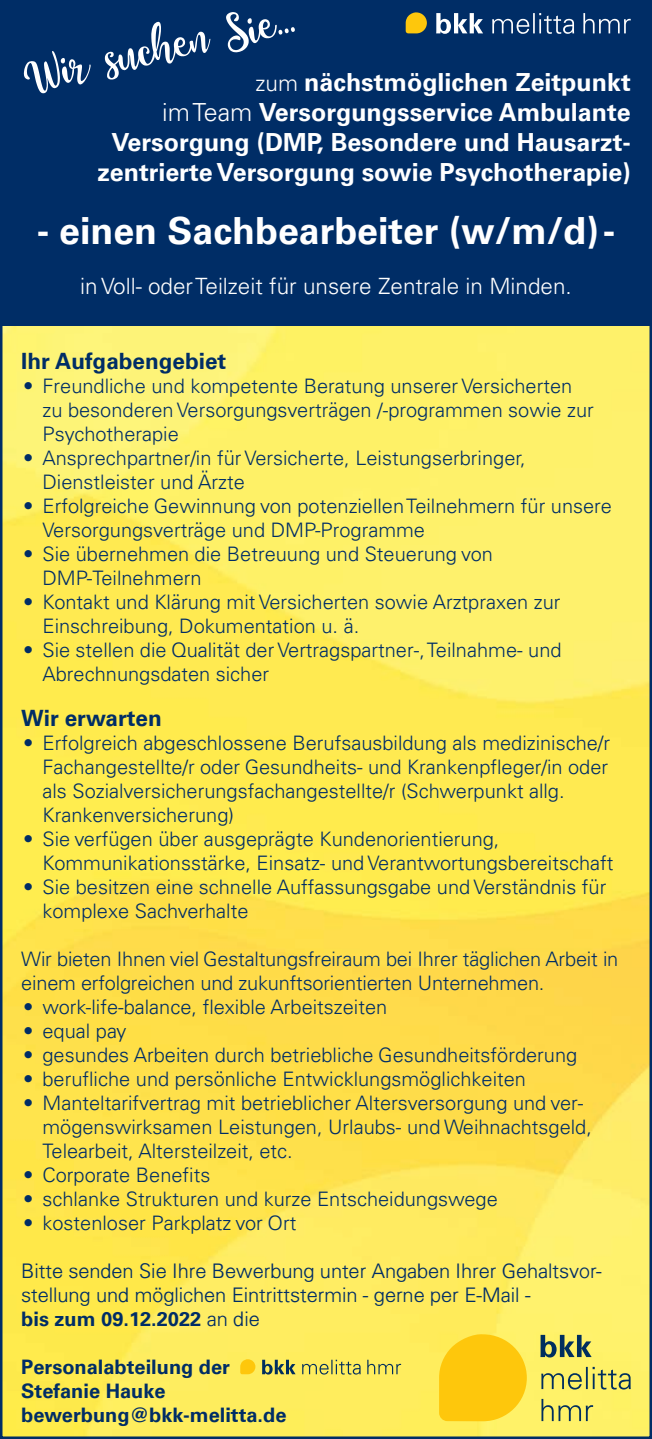
<style>
.page{position:relative;width:652px;height:1439px;background:#fff}
.page>*{position:absolute;margin:0;border:0;box-sizing:border-box;transform-origin:0 0}
.t1{font:60px "Honey Butter";color:#fff}
.t2{font:700 37.5px "Univers";color:#fff}
.t3{font:700 25px/30px "Univers";color:#fff;text-align:right}
.t4{font:300 22.5px "Univers";color:#fff}
.t5{font:700 22.5px "Univers";color:#002d66}
.t6{font:300 20px/24px "Univers";color:#002d66}
.t7{font:300 20px/24px "Univers";color:#002d66}
.t8{font:700 20px/24px "Univers";color:#002d66;text-align:justify}
.s1{font-weight:300;font-size:22.5px}
.s2{font-weight:300}
.s3{font-weight:700}
</style>
<div class="page">
<img style="left:3px;top:326px;width:646px;height:1110px">
<div style="left:0;top:0;width:652px;height:326px;background:#002d66"></div>
<svg style="left:262px;top:1359px;width:139px;height:15px;background:#bebc5d"></svg>
<svg style="left:240px;top:1359px;width:15px;height:15px"></svg>
<svg style="left:436px;top:13px;width:195px;height:21px"></svg>
<svg style="left:406px;top:12px;width:21px;height:21px"></svg>
<svg style="left:541px;top:1399px;width:52px;height:22px"></svg>
<svg style="left:541px;top:1366px;width:90px;height:23px;background:#c5c564"></svg>
<svg style="left:540px;top:1334px;width:52px;height:23px"></svg>
<svg style="left:439px;top:1334px;width:88px;height:87px;background:#fecd1a"></svg>
<h1 class="t1" style="left:15px;top:34px;width:276px;rotate:-12deg">Wir suchen Sie .</h1>
<p class="t3" style="left:97px;top:67px;width:535px"><span class="s1">zum</span> nächstmöglichen Zeitpunkt<br><span class="s2">im Team</span> Versorgungsservice Ambulante Versorgung (DMP, Besondere und Hausarzt&shy;zentrierte Versorgung sowie Psychotherapie)</p>
<h2 class="t2" style="left:37px;top:208px;width:580px">- einen Sachbearbeiter (w/m/d) -</h2>
<p class="t4" style="left:80px;top:272px;width:493px">in Voll- oder Teilzeit für unsere Zentrale in Minden.</p>
<p class="t5" style="left:21px;top:347px;width:207px">Ihr Aufgabengebiet</p>
<p class="t6" style="left:43px;top:373px;width:571px">Freundliche und kompetente Beratung unserer Versicherten<br>zu besonderen Versorgungsverträgen /-programmen sowie zur Psychotherapie<br>Ansprechpartner/in für Versicherte, Leistungserbringer, Dienstleister und Ärzte<br>Erfolgreiche Gewinnung von potenziellen Teilnehmern für unsere Versorgungsverträge und DMP-Programme<br>Sie übernehmen die Betreuung und Steuerung von DMP-Teilnehmern<br>Kontakt und Klärung mit Versicherten sowie Arztpraxen zur Einschreibung, Dokumentation u. ä.<br>Sie stellen die Qualität der Vertragspartner-, Teilnahme- und Abrechnungsdaten sicher</p>
<p class="t5" style="left:21px;top:704px;width:142px">Wir erwarten</p>
<p class="t6" style="left:43px;top:730px;width:572px">Erfolgreich abgeschlossene Berufsausbildung als medizinische/r Fachangestellte/r oder Gesundheits- und Krankenpfleger/in oder als Sozialversicherungsfachangestellte/r (Schwerpunkt allg.<br>Krankenversicherung)<br>Sie verfügen über ausgeprägte Kundenorientierung, Kommunikationsstärke, Einsatz- und Verantwortungsbereitschaft Sie besitzen eine schnelle Auffassungsgabe und Verständnis für komplexe Sachverhalte</p>
<p class="t6" style="left:21px;top:946px;width:599px">Wir bieten Ihnen viel Gestaltungsfreiraum bei Ihrer täglichen Arbeit in</p>
<p class="t6" style="left:21px;top:970px;width:525px">einem erfolgreichen und zukunftsorientierten Unternehmen.</p>
<p class="t6" style="left:43px;top:994px;width:346px">work-life-balance, flexible Arbeitszeiten</p>
<p class="t6" style="left:43px;top:1018px;width:86px">equal pay</p>
<p class="t6" style="left:43px;top:1042px;width:536px">gesundes Arbeiten durch betriebliche Gesundheitsförderung</p>
<p class="t6" style="left:43px;top:1066px;width:485px">berufliche und persönliche Entwicklungsmöglichkeiten</p>
<p class="t6" style="left:43px;top:1090px;width:542px">Manteltarifvertrag mit betrieblicher Altersversorgung und ver-</p>
<p class="t6" style="left:43px;top:1114px;width:551px">mögenswirksamen Leistungen, Urlaubs- und Weihnachtsgeld,</p>
<p class="t6" style="left:43px;top:1138px;width:252px">Telearbeit, Altersteilzeit, etc.</p>
<p class="t6" style="left:43px;top:1162px;width:169px">Corporate Benefits</p>
<p class="t6" style="left:43px;top:1186px;width:457px">schlanke Strukturen und kurze Entscheidungswege</p>
<p class="t6" style="left:43px;top:1210px;width:255px">kostenloser Parkplatz vor Ort</p>
<p class="t7" style="left:21px;top:1258px;width:582px">Bitte senden Sie Ihre Bewerbung unter Angaben Ihrer Gehaltsvor&shy;stellung und möglichen Eintrittstermin - gerne per E-Mail -<br><span class="s3">bis zum 09.12.2022</span> an die</p>
<p class="t8" style="left:21px;top:1355px;width:267px;text-align:left">Personalabteilung der<br>Stefanie Hauke bewerbung@bkk-melitta.de</p>
<p class="t8" style="left:25px;top:374px;width:9px">•</p>
<p class="t8" style="left:25px;top:446px;width:9px">•</p>
<p class="t8" style="left:25px;top:494px;width:9px">•</p>
<p class="t8" style="left:25px;top:542px;width:9px">•</p>
<p class="t8" style="left:25px;top:590px;width:9px">•</p>
<p class="t8" style="left:25px;top:638px;width:9px">•</p>
<p class="t8" style="left:25px;top:731px;width:9px">•</p>
<p class="t8" style="left:25px;top:827px;width:9px">•</p>
<p class="t8" style="left:25px;top:875px;width:9px">•</p>
<p class="t8" style="left:25px;top:995px;width:9px">• • • • •</p>
<p class="t8" style="left:25px;top:1163px;width:9px">• • •</p>
</div>
